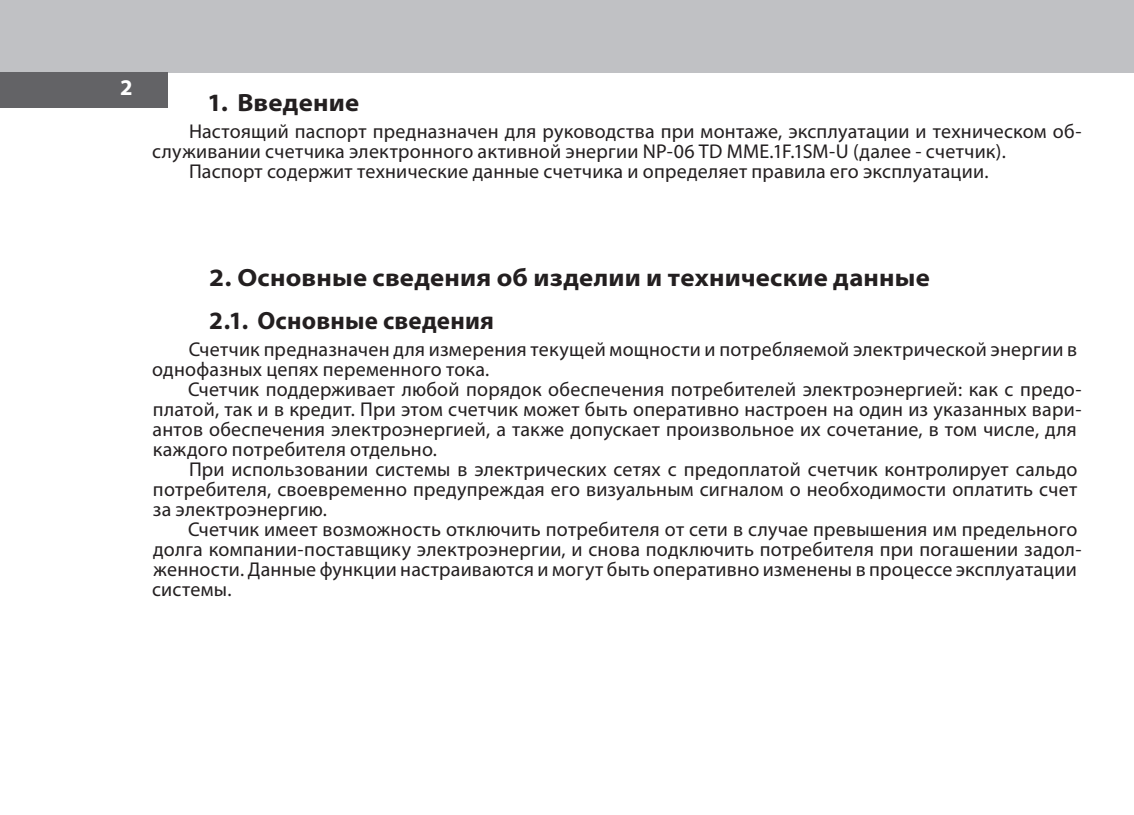
<style>
.page{position:relative;width:1134px;height:815px;background:#fff}
.page>*{position:absolute;margin:0;border:0;box-sizing:border-box;transform-origin:0 0}
.t1{font:700 semi-expanded 25px "Myriad Pro";letter-spacing:.01em;color:#231f20}
.t2{font:700 25px "Myriad Pro";letter-spacing:.01em;color:#231f20}
.t3{font:700 22.5px "Myriad Pro";color:#fff}
.t4{font:20px/20px "Myriad Pro";letter-spacing:.01em;color:#231f20}
</style>
<div class="page">
<div style="left:0;top:0;width:1134px;height:73px;background:#c0c1c4"></div>
<div style="left:0;top:73px;width:167px;height:35px;background:#636366"></div>
<p class="t3" style="left:120px;top:75px;width:14px">2</p>
<p class="t1" style="left:207px;top:88px;width:153px">1. Введение</p>
<p class="t4" style="left:189px;top:122px;width:894px">Настоящий паспорт предназначен для руководства при монтаже, эксплуатации и техническом об-</p>
<p class="t4" style="left:152px;top:142px;width:855px">служивании счетчика электронного активной энергии NP-06 TD MME.1F.1SM-U (далее - счетчик).</p>
<p class="t4" style="left:189px;top:162px;width:801px">Паспорт содержит технические данные счетчика и определяет правила его эксплуатации.</p>
<p class="t1" style="left:209px;top:263px;width:722px">2. Основные сведения об изделии и технические данные</p>
<p class="t2" style="left:209px;top:306px;width:286px">2.1. Основные сведения</p>
<p class="t4" style="left:152px;top:340px;width:926px;text-indent:37px">Cчетчик предназначен для измерения текущей мощности и потребляемой электрической энергии в однофазных цепях переменного тока.</p>
<p class="t4" style="left:153px;top:380px;width:930px;text-indent:35px">Счетчик поддерживает любой порядок обеспечения потребителей электроэнергией: как с предо&shy;платой, так и в кредит. При этом счетчик может быть оперативно настроен на один из указанных вари&shy;антов обеспечения электроэнергией, а также допускает произвольное их сочетание, в том числе, для каждого потребителя отдельно.</p>
<p class="t4" style="left:153px;top:460px;width:926px;text-align:justify;text-indent:36px">При использовании системы в электрических сетях с предоплатой счетчик контролирует сальдо потребителя, своевременно предупреждая его визуальным сигналом о необходимости оплатить счет за электроэнергию.</p>
<p class="t4" style="left:152px;top:520px;width:931px;text-indent:36px">Счетчик имеет возможность отключить потребителя от сети в случае превышения им предельного долга компании-поставщику электроэнергии, и снова подключить потребителя при погашении задол&shy;женности. Данные функции настраиваются и могут быть оперативно изменены в процессе эксплуатации системы.</p>
</div>
